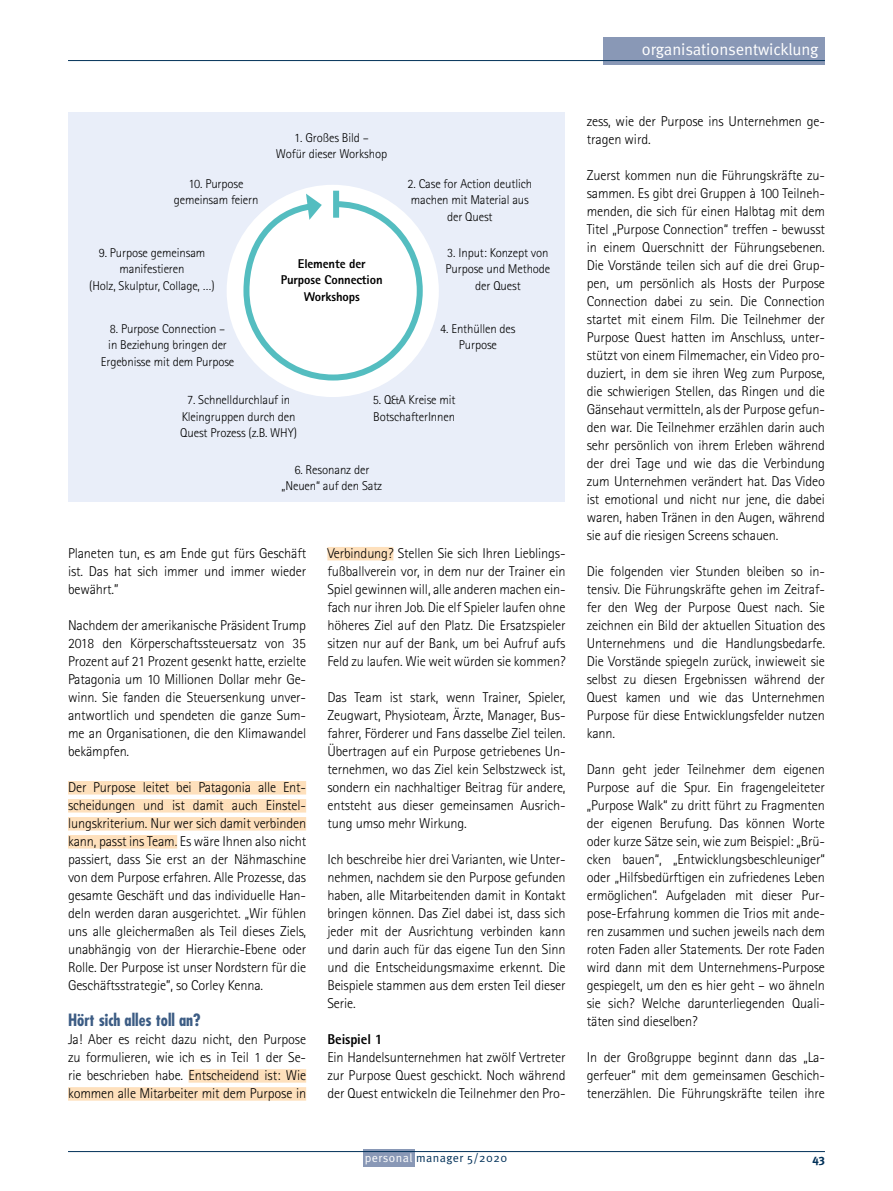
<style>
.page{position:relative;width:893px;height:1191px;background:#fff}
.page>*{position:absolute;margin:0;border:0;box-sizing:border-box;transform-origin:0 0}
.t1{font:16.5px "Meta Normal";letter-spacing:-.005em;color:#fff}
.t2{font:700 condensed 16.5px "Futura";color:#3c5c84}
.t3{font:300 14.25px/18px "Rotis Sans Serif";letter-spacing:-.01em;color:#000;text-align:justify}
.t4{font:800 14.25px "Rotis Sans Serif";letter-spacing:-.01em;color:#000}
.t5{font:300 12.75px/16.5px "Rotis Sans Serif";letter-spacing:-.01em;color:#000;text-align:center}
.t6{font:800 12.75px/16.5px "Rotis Sans Serif";letter-spacing:-.01em;color:#000;text-align:center}
.t7{font:12px "Meta Normal";letter-spacing:.04em;color:#003058}
.t8{font:700 12px "Meta";color:#003058}
.s1{color:#fff}
</style>
<div class="page">
<div style="left:363px;top:1149px;width:51px;height:17px;background:#8998b6"></div>
<hr style="left:68px;top:1151px;width:757px;height:1px;background:#003058">
<div style="left:68px;top:112px;width:497px;height:389px;background:#e9eef9"></div>
<div style="left:227px;top:185px;width:212px;height:212px;background:#fff;border-radius:50%"></div>
<div style="left:68px;top:781px;width:238px;height:13px;background:#fee0bc"></div>
<div style="left:68px;top:799px;width:238px;height:13px;background:#fee0bc"></div>
<div style="left:68px;top:817px;width:238px;height:13px;background:#fee0bc"></div>
<div style="left:68px;top:835px;width:109px;height:13px;background:#fee0bc"></div>
<div style="left:189px;top:1069px;width:117px;height:13px;background:#fee0bc"></div>
<div style="left:68px;top:1087px;width:238px;height:13px;background:#fee0bc"></div>
<div style="left:327px;top:547px;width:66px;height:13px;background:#fee0bc"></div>
<div style="left:604px;top:37px;width:221px;height:28px;background:#8998b6"></div>
<hr style="left:68px;top:60px;width:757px;height:1px;background:#003058">
<svg style="left:242px;top:194px;width:184px;height:189px"></svg>
<div style="left:333px;top:191px;width:6px;height:27px;background:#54bdc0"></div>
<p class="t1" style="left:642px;top:40px;width:178px">organisationsentwicklung</p>
<p class="t5" style="left:174px;top:175px;width:86px">10. Purpose gemeinsam feiern</p>
<p class="t5" style="left:89px;top:244px;width:127px">9. Purpose gemeinsam manifestieren<br>(Holz, Skulptur, Collage, …)</p>
<p class="t5" style="left:101px;top:320px;width:135px">8. Purpose Connection –<br>in Beziehung bringen der<br>Ergebnisse mit dem Purpose</p>
<p class="t5" style="left:276px;top:129px;width:113px">1. Großes Bild –<br>Wofür dieser Workshop</p>
<p class="t6" style="left:281px;top:255px;width:103px">Elemente der<br>Purpose Connection<br>Workshops</p>
<p class="t5" style="left:408px;top:175px;width:126px">2. Case for Action deutlich machen mit Material aus der Quest</p>
<p class="t5" style="left:445px;top:244px;width:106px">3. Input: Konzept von<br>Purpose und Methode der Quest</p>
<p class="t5" style="left:440px;top:320px;width:77px">4. Enthüllen des<br>Purpose</p>
<p class="t5" style="left:180px;top:391px;width:118px">7. Schnelldurchlauf in<br>Kleingruppen durch den<br>Quest Prozess (z.B. WHY)</p>
<p class="t5" style="left:281px;top:461px;width:102px">6. Resonanz der „Neuen“ auf den Satz</p>
<p class="t5" style="left:373px;top:391px;width:84px;text-align:left">5. Q&amp;A Kreise mit<br>BotschafterInnen</p>
<p class="t3" style="left:68px;top:544px;width:240px">Planeten tun, es am Ende gut fürs Geschäft ist. Das hat sich immer und immer wieder bewährt.”</p>
<p class="t3" style="left:68px;top:616px;width:240px">Nachdem der amerikanische Präsident Trump 2018 den Körperschaftssteuersatz von 35<br>Prozent auf 21 Prozent gesenkt hatte, erzielte Patagonia um 10 Millionen Dollar mehr Ge&shy;winn. Sie fanden die Steuersenkung unver&shy;antwortlich und spendeten die ganze Sum&shy;me an Organisationen, die den Klimawandel bekämpfen.</p>
<p class="t3" style="left:68px;top:778px;width:240px">Der Purpose leitet bei Patagonia alle Ent&shy;scheidungen und ist damit auch Einstel&shy;lungskriterium. Nur wer sich damit verbinden kann, passt ins Team. Es wäre Ihnen also nicht passiert, dass Sie erst an der Nähmaschine von dem Purpose erfahren. Alle Prozesse, das gesamte Geschäft und das individuelle Han&shy;deln werden daran ausgerichtet. „Wir fühlen uns alle gleichermaßen als Teil dieses Ziels, unabhängig von der Hierarchie-Ebene oder Rolle. Der Purpose ist unser Nordstern für die Geschäftsstrategie”, so Corley Kenna.</p>
<p class="t2" style="left:68px;top:1010px;width:134px">Hört sich alles toll an?</p>
<p class="t3" style="left:68px;top:1030px;width:240px">Ja! Aber es reicht dazu nicht, den Purpose zu formulieren, wie ich es in Teil 1 der Se&shy;rie beschrieben habe. Entscheidend ist: Wie kommen alle Mitarbeiter mit dem Purpose in</p>
<p class="t3" style="left:327px;top:544px;width:240px">Verbindung? Stellen Sie sich Ihren Lieblings&shy;fußballverein vor, in dem nur der Trainer ein Spiel gewinnen will, alle anderen machen ein&shy;fach nur ihren Job. Die elf Spieler laufen ohne höheres Ziel auf den Platz. Die Ersatzspieler sitzen nur auf der Bank, um bei Aufruf aufs Feld zu laufen. Wie weit würden sie kommen?</p>
<p class="t3" style="left:327px;top:688px;width:240px">Das Team ist stark, wenn Trainer, Spieler, Zeugwart, Physioteam, Ärzte, Manager, Bus&shy;fahrer, Förderer und Fans dasselbe Ziel teilen.<br>Übertragen auf ein Purpose getriebenes Un&shy;ternehmen, wo das Ziel kein Selbstzweck ist, sondern ein nachhaltiger Beitrag für andere, entsteht aus dieser gemeinsamen Ausrich&shy;tung umso mehr Wirkung.</p>
<p class="t3" style="left:327px;top:850px;width:240px">Ich beschreibe hier drei Varianten, wie Unter&shy;nehmen, nachdem sie den Purpose gefunden haben, alle Mitarbeitenden damit in Kontakt bringen können. Das Ziel dabei ist, dass sich jeder mit der Ausrichtung verbinden kann und darin auch für das eigene Tun den Sinn und die Entscheidungsmaxime erkennt. Die Beispiele stammen aus dem ersten Teil dieser Serie.</p>
<p class="t4" style="left:327px;top:1030px;width:57px">Beispiel 1</p>
<p class="t3" style="left:327px;top:1048px;width:240px">Ein Handelsunternehmen hat zwölf Vertreter zur Purpose Quest geschickt. Noch während der Quest entwickeln die Teilnehmer den Pro-</p>
<p class="t3" style="left:587px;top:112px;width:240px">zess, wie der Purpose ins Unternehmen ge&shy;tragen wird.</p>
<p class="t3" style="left:587px;top:166px;width:240px">Zuerst kommen nun die Führungskräfte zu&shy;sammen. Es gibt drei Gruppen à 100 Teilneh&shy;menden, die sich für einen Halbtag mit dem Titel „Purpose Connection“ treffen - bewusst in einem Querschnitt der Führungsebenen.<br>Die Vorstände teilen sich auf die drei Grup&shy;pen, um persönlich als Hosts der Purpose Connection dabei zu sein. Die Connection startet mit einem Film. Die Teilnehmer der Purpose Quest hatten im Anschluss, unter&shy;stützt von einem Filmemacher, ein Video pro&shy;duziert, in dem sie ihren Weg zum Purpose, die schwierigen Stellen, das Ringen und die Gänsehaut vermitteln, als der Purpose gefun&shy;den war. Die Teilnehmer erzählen darin auch sehr persönlich von ihrem Erleben während der drei Tage und wie das die Verbindung zum Unternehmen verändert hat. Das Video ist emotional und nicht nur jene, die dabei waren, haben Tränen in den Augen, während sie auf die riesigen Screens schauen.</p>
<p class="t3" style="left:587px;top:562px;width:240px">Die folgenden vier Stunden bleiben so in&shy;tensiv. Die Führungskräfte gehen im Zeitraf&shy;fer den Weg der Purpose Quest nach. Sie zeichnen ein Bild der aktuellen Situation des Unternehmens und die Handlungsbedarfe.<br>Die Vorstände spiegeln zurück, inwieweit sie selbst zu diesen Ergebnissen während der Quest kamen und wie das Unternehmen Purpose für diese Entwicklungsfelder nutzen kann.</p>
<p class="t3" style="left:587px;top:760px;width:240px">Dann geht jeder Teilnehmer dem eigenen Purpose auf die Spur. Ein fragengeleiteter „Purpose Walk“ zu dritt führt zu Fragmenten der eigenen Berufung. Das können Worte oder kurze Sätze sein, wie zum Beispiel: „Brü&shy;cken bauen“, „Entwicklungsbeschleuniger“ oder „Hilfsbedürftigen ein zufriedenes Leben ermöglichen“. Aufgeladen mit dieser Pur&shy;pose-Erfahrung kommen die Trios mit ande&shy;ren zusammen und suchen jeweils nach dem roten Faden aller Statements. Der rote Faden wird dann mit dem Unternehmens-Purpose gespiegelt, um den es hier geht – wo ähneln sie sich? Welche darunterliegenden Quali&shy;täten sind dieselben?</p>
<p class="t3" style="left:587px;top:1048px;width:240px">In der Großgruppe beginnt dann das „La&shy;gerfeuer“ mit dem gemeinsamen Geschich&shy;tenerzählen. Die Führungskräfte teilen ihre</p>
<p class="t7" style="left:365px;top:1151px;width:144px"><span class="s1">personal</span> manager 5/2020</p>
<p class="t8" style="left:812px;top:1151px;width:14px">43</p>
</div>
